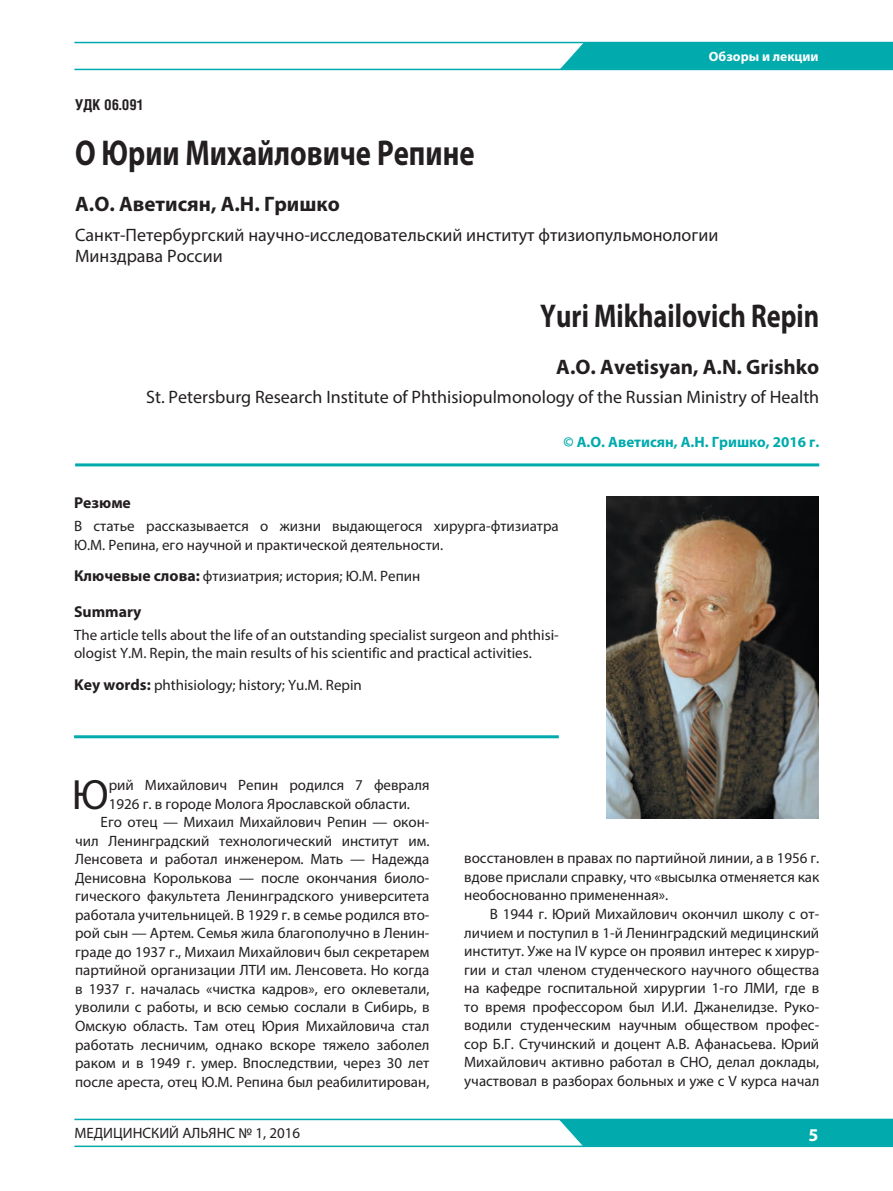
<style>
.page{position:relative;width:893px;height:1191px;background:#fff}
.page>*{position:absolute;margin:0;border:0;box-sizing:border-box;transform-origin:0 0}
.t1{font:42.45px "Myriad Pro";color:#231f20}
.t2{font:700 36px "Myriad Pro";color:#231f20;scale:.8 1}
.t3{font:700 33px "Myriad Pro";color:#231f20;scale:.8 1}
.t4{font:700 21px "Myriad Pro";color:#231f20}
.t5{font:18px/21px "Myriad Pro";color:#231f20}
.t6{font:700 18px "Myriad Pro";color:#fff}
.t7{font:700 15.75px "Myriad Pro";color:#231f20}
.t8{font:15px/18.5px "Myriad Pro";color:#231f20}
.t9{font:700 15px "Myriad Pro";color:#00aaad}
.t10{font:700 15px "Helios Cond";color:#231f20}
.t11{font:700 13.5px "Myriad Pro";color:#fff}
.s1{font-weight:700;font-size:15.75px}
</style>
<div class="page">
<div style="left:558px;top:1120px;width:335px;height:25px;background:#00aaad"></div>
<hr style="left:74px;top:1145px;width:819px;height:2px;background:#00aaad">
<hr style="left:74px;top:1118px;width:819px;height:2px;background:#00aaad">
<hr style="left:74px;top:42px;width:819px;height:1px;background:#00aaad">
<hr style="left:74px;top:69px;width:819px;height:1px;background:#00aaad">
<svg style="left:559px;top:43px;width:334px;height:26px;background:#0aadb0"></svg>
<hr style="left:75px;top:463px;width:744px;height:3px;background:#00aaad">
<img style="left:606px;top:496px;width:213px;height:322px">
<hr style="left:74px;top:735px;width:485px;height:3px;background:#00aaad">
<p class="t11" style="left:709px;top:48px;width:111px">Обзоры и лекции</p>
<p class="t10" style="left:75px;top:96px;width:70px">УДК 06.091</p>
<h2 class="t2" style="left:75px;top:129px;width:501px">О Юрии Михайловиче Репине</h2>
<h3 class="t4" style="left:75px;top:191px;width:266px">А.О. Аветисян, А.Н. Гришко</h3>
<p class="t5" style="left:75px;top:224px;width:645px">Санкт-Петербургский научно-исследовательский институт фтизиопульмонологии<br>Минздрава России</p>
<h3 class="t3" style="left:540px;top:294px;width:350px">Yuri Mikhailovich Repin</h3>
<h3 class="t4" style="left:556px;top:353px;width:265px">A.O. Avetisyan, A.N. Grishko</h3>
<p class="t5" style="left:146px;top:386px;width:675px">St. Petersburg Research Institute of Phthisiopulmonology of the Russian Ministry of Health</p>
<p class="t9" style="left:564px;top:432px;width:257px">© А.О. Аветисян, А.Н. Гришко, 2016 г.</p>
<p class="t7" style="left:74px;top:493px;width:58px">Резюме</p>
<p class="t8" style="left:74px;top:517px;width:486px">В статье рассказывается о жизни выдающегося хирурга-фтизиатра<br>Ю.М. Репина, его научной и практической деятельности.</p>
<p class="t8" style="left:74px;top:567px;width:348px"><span class="s1">Ключевые слова:</span> фтизиатрия; история; Ю.М. Репин</p>
<p class="t7" style="left:74px;top:601px;width:69px">Summary</p>
<p class="t8" style="left:74px;top:625px;width:486px">The article tells about the life of an outstanding specialist surgeon and phthisi&shy;ologist Y.M. Repin, the main results of his scientific and practical activities.</p>
<p class="t8" style="left:74px;top:675px;width:289px"><span class="s1">Key words:</span> phthisiology; history; Yu.M. Repin</p>
<h1 class="t1" style="left:72px;top:768px;width:38px">Ю</h1>
<p class="t8" style="left:109px;top:775px;width:322px">рий Михайлович Репин родился 7 февраля</p>
<p class="t8" style="left:109px;top:794px;width:303px">1926 г. в городе Молога Ярославской области.</p>
<p class="t8" style="left:101px;top:812px;width:330px">Его отец — Михаил Михайлович Репин — окон-</p>
<p class="t8" style="left:75px;top:831px;width:356px">чил Ленинградский технологический институт им.</p>
<p class="t8" style="left:75px;top:849px;width:356px">Ленсовета и работал инженером. Мать — Надежда</p>
<p class="t8" style="left:75px;top:868px;width:356px">Денисовна Королькова — после окончания биоло-</p>
<p class="t8" style="left:75px;top:886px;width:356px">гического факультета Ленинградского университета</p>
<p class="t8" style="left:75px;top:905px;width:356px">работала учительницей. В 1929 г. в семье родился вто-</p>
<p class="t8" style="left:75px;top:923px;width:356px">рой сын — Артем. Семья жила благополучно в Ленин-</p>
<p class="t8" style="left:75px;top:942px;width:356px">граде до 1937 г., Михаил Михайлович был секретарем</p>
<p class="t8" style="left:75px;top:961px;width:356px">партийной организации ЛТИ им. Ленсовета. Но когда</p>
<p class="t8" style="left:75px;top:979px;width:356px">в 1937 г. началась «чистка кадров», его оклеветали,</p>
<p class="t8" style="left:75px;top:998px;width:356px">уволили с работы, и всю семью сослали в Сибирь, в</p>
<p class="t8" style="left:75px;top:1016px;width:356px">Омскую область. Там отец Юрия Михайловича стал</p>
<p class="t8" style="left:75px;top:1035px;width:356px">работать лесничим, однако вскоре тяжело заболел</p>
<p class="t8" style="left:75px;top:1053px;width:356px">раком и в 1949 г. умер. Впоследствии, через 30 лет</p>
<p class="t8" style="left:75px;top:1072px;width:356px">после ареста, отец Ю.М. Репина был реабилитирован,</p>
<p class="t8" style="left:464px;top:849px;width:357px;text-align:justify">восстановлен в правах по партийной линии, а в 1956 г. вдове прислали справку, что «высылка отменяется как необоснованно примененная».</p>
<p class="t8" style="left:464px;top:904px;width:357px;text-align:justify;text-indent:26px">В 1944 г. Юрий Михайлович окончил школу с от&shy;личием и поступил в 1-й Ленинградский медицинский институт. Уже на IV курсе он проявил интерес к хирур&shy;гии и стал членом студенческого научного общества на кафедре госпитальной хирургии 1-го ЛМИ, где в то время профессором был И.И. Джанелидзе. Руко&shy;водили студенческим научным обществом профес&shy;сор Б.Г. Стучинский и доцент А.В. Афанасьева. Юрий Михайлович активно работал в СНО, делал доклады, участвовал в разборах больных и уже с V курса начал</p>
<p class="t8" style="left:74px;top:1123px;width:227px">МЕДИЦИНСКИЙ АЛЬЯНС № 1, 2016</p>
<p class="t6" style="left:808px;top:1123px;width:11px">5</p>
</div>
